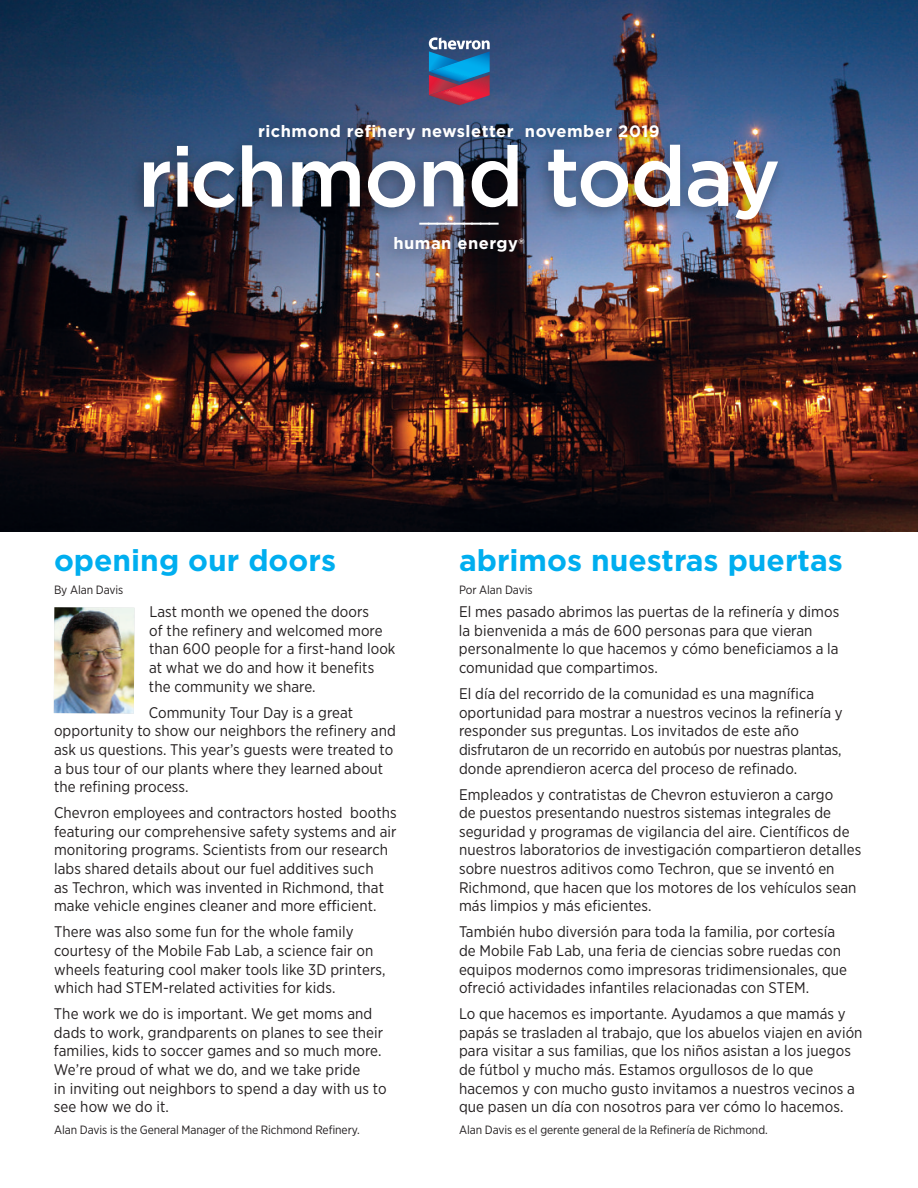
<style>
.page{position:relative;width:918px;height:1188px;background:#fff}
.page>*{position:absolute;margin:0;border:0;box-sizing:border-box;transform-origin:0 0}
.t1{font:500 84px "Gotham";letter-spacing:-.025em;color:#fff}
.t2{font:700 30px "Gotham";color:#00aeef}
.t3{font:700 16.5px/26.4px "Gotham";letter-spacing:.03em;color:#fff;text-align:center}
.t4{font:15.3px/18.6px "Gotham Narrow";letter-spacing:.005em;color:#231f20}
.t5{font:12px "Gotham Narrow";letter-spacing:-.005em;color:#231f20}
</style>
<div class="page">
<img style="left:0;top:0;width:918px;height:532px">
<img style="left:0;top:36px;width:918px;height:334px">
<img style="left:54px;top:607px;width:80px;height:107px">
<p class="t3" style="left:258px;top:118px;width:403px">richmond refinery newsletter november 2019</p>
<h1 class="t1" style="left:138px;top:128px;width:644px">richmond today</h1>
<p class="t3" style="left:393px;top:203px;width:133px">_________ human energy<sup>®</sup></p>
<h2 class="t2" style="left:54px;top:543px;width:284px">opening our doors</h2>
<p class="t5" style="left:54px;top:586px;width:71px">By Alan Davis</p>
<p class="t4" style="left:149px;top:604px;width:248px">Last month we opened the doors<br>of the refinery and welcomed more than 600 people for a first-hand look at what we do and how it benefits the community we share.</p>
<p class="t4" style="left:54px;top:704px;width:343px;text-indent:95px">Community Tour Day is a great opportunity to show our neighbors the refinery and ask us questions. This year’s guests were treated to a bus tour of our plants where they learned about the refining process.</p>
<p class="t4" style="left:54px;top:805px;width:344px">Chevron employees and contractors hosted booths featuring our comprehensive safety systems and air monitoring programs. Scientists from our research labs shared details about our fuel additives such<br>as Techron, which was invented in Richmond, that make vehicle engines cleaner and more efficient.</p>
<p class="t4" style="left:54px;top:924px;width:333px">There was also some fun for the whole family courtesy of the Mobile Fab Lab, a science fair on wheels featuring cool maker tools like 3D printers, which had STEM-related activities for kids.</p>
<p class="t4" style="left:54px;top:1006px;width:334px">The work we do is important. We get moms and dads to work, grandparents on planes to see their families, kids to soccer games and so much more.<br>We’re proud of what we do, and we take pride<br>in inviting out neighbors to spend a day with us to see how we do it.</p>
<p class="t5" style="left:54px;top:1126px;width:307px">Alan Davis is the General Manager of the Richmond Refinery.</p>
<h2 class="t2" style="left:459px;top:543px;width:385px">abrimos nuestras puertas</h2>
<p class="t5" style="left:459px;top:586px;width:75px">Por Alan Davis</p>
<p class="t4" style="left:459px;top:604px;width:382px">El mes pasado abrimos las puertas de la refinería y dimos la bienvenida a más de 600 personas para que vieran personalmente lo que hacemos y cómo beneficiamos a la comunidad que compartimos.</p>
<p class="t4" style="left:459px;top:686px;width:385px">El día del recorrido de la comunidad es una magnífica oportunidad para mostrar a nuestros vecinos la refinería y responder sus preguntas. Los invitados de este año disfrutaron de un recorrido en autobús por nuestras plantas, donde aprendieron acerca del proceso de refinado.</p>
<p class="t4" style="left:459px;top:786px;width:404px">Empleados y contratistas de Chevron estuvieron a cargo<br>de puestos presentando nuestros sistemas integrales de seguridad y programas de vigilancia del aire. Científicos de nuestros laboratorios de investigación compartieron detalles sobre nuestros aditivos como Techron, que se inventó en Richmond, que hacen que los motores de los vehículos sean más limpios y más eficientes.</p>
<p class="t4" style="left:459px;top:924px;width:390px">También hubo diversión para toda la familia, por cortesía de Mobile Fab Lab, una feria de ciencias sobre ruedas con equipos modernos como impresoras tridimensionales, que ofreció actividades infantiles relacionadas con STEM.</p>
<p class="t4" style="left:459px;top:1006px;width:405px">Lo que hacemos es importante. Ayudamos a que mamás y papás se trasladen al trabajo, que los abuelos viajen en avión para visitar a sus familias, que los niños asistan a los juegos de fútbol y mucho más. Estamos orgullosos de lo que hacemos y con mucho gusto invitamos a nuestros vecinos a que pasen un día con nosotros para ver cómo lo hacemos.</p>
<p class="t5" style="left:459px;top:1126px;width:310px">Alan Davis es el gerente general de la Refinería de Richmond.</p>
</div>
